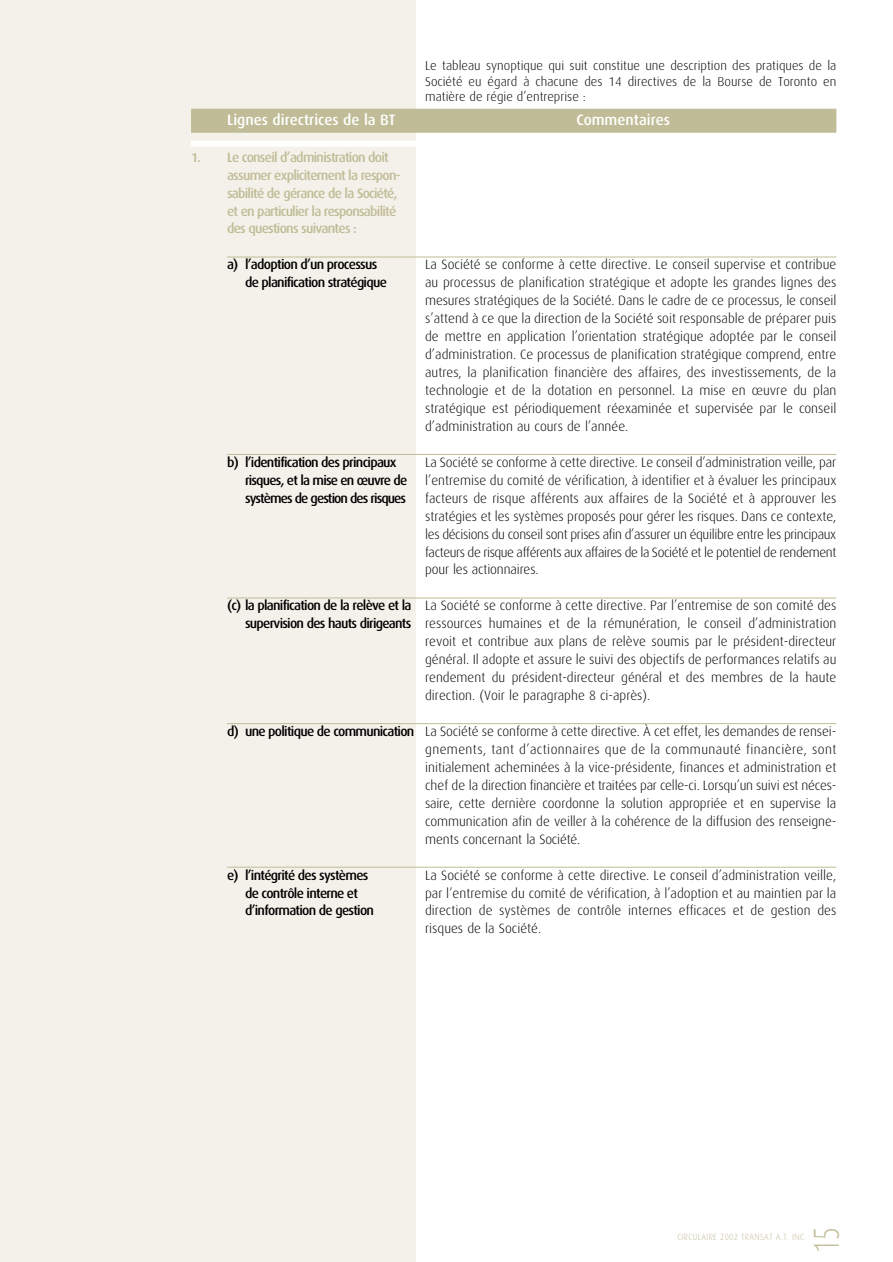
<style>
.page{position:relative;width:893px;height:1262px;background:#fff}
.page>*{position:absolute;margin:0;border:0;box-sizing:border-box;transform-origin:0 0}
.t1{font:300 36px "Dax";color:#c0bc97;scale:.7 1}
.t2{font:500 15px "Dax";color:#fff}
.t3{font:300 13.5px/18px "Dax";color:#000;text-align:justify}
.t4{font:500 13.5px/18px "Dax";letter-spacing:-.055em;color:#000}
.t5{font:500 13.5px/18px "Dax";letter-spacing:-.055em;color:#c0bc97}
.t6{font:300 12.9px/15.5px "Dax";color:#000;text-align:justify}
.t7{font:300 9px "Dax";letter-spacing:.05em;color:#c0bc97;scale:.9 1}
.s1{font-size:12.9px}
</style>
<div class="page">
<div style="left:1px;top:0;width:415px;height:1262px;background:#f4f1ea"></div>
<div style="left:191px;top:109px;width:645px;height:24px;background:#c0bc97"></div>
<div style="left:191px;top:141px;width:645px;height:6px;background:#fff"></div>
<hr style="left:227px;top:257px;width:609px;height:1px;background:#c0bc97">
<hr style="left:227px;top:454px;width:609px;height:1px;background:#c0bc97">
<hr style="left:227px;top:597px;width:609px;height:1px;background:#c0bc97">
<hr style="left:227px;top:723px;width:609px;height:1px;background:#c0bc97">
<hr style="left:227px;top:866px;width:609px;height:1px;background:#c0bc97">
<p class="t6" style="left:425px;top:59px;width:413px">Le tableau synoptique qui suit constitue une description des pratiques de la Société eu égard à chacune des 14 directives de la Bourse de Toronto en matière de régie d’entreprise :</p>
<p class="t2" style="left:227px;top:114px;width:170px">Lignes directrices de la BT</p>
<p class="t2" style="left:576px;top:114px;width:95px">Commentaires</p>
<p class="t5" style="left:227px;top:149px;width:175px;text-indent:-36px"><span class="s1">1.</span> Le conseil d’administration doit assumer explicitement la respon&shy;sabilité de gérance de la Société, et en particulier la responsabilité des questions suivantes :</p>
<p class="t4" style="left:245px;top:257px;width:143px;text-indent:-18px">a) l’adoption d’un processus de planification stratégique</p>
<p class="t3" style="left:425px;top:257px;width:413px">La Société se conforme à cette directive. Le conseil supervise et contribue au processus de planification stratégique et adopte les grandes lignes des mesures stratégiques de la Société. Dans le cadre de ce processus, le conseil s’attend à ce que la direction de la Société soit responsable de préparer puis de mettre en application l’orientation stratégique adoptée par le conseil d’administration. Ce processus de planification stratégique comprend, entre autres, la planification financière des affaires, des investissements, de la technologie et de la dotation en personnel. La mise en œuvre du plan stratégique est périodiquement réexaminée et supervisée par le conseil d’administration au cours de l’année.</p>
<p class="t3" style="left:425px;top:454px;width:413px">La Société se conforme à cette directive. Le conseil d’administration veille, par l’entremise du comité de vérification, à identifier et à évaluer les principaux facteurs de risque afférents aux affaires de la Société et à approuver les stratégies et les systèmes proposés pour gérer les risques. Dans ce contexte, les décisions du conseil sont prises afin d’assurer un équilibre entre les principaux facteurs de risque afférents aux affaires de la Société et le potentiel de rendement pour les actionnaires.</p>
<p class="t3" style="left:425px;top:597px;width:413px">La Société se conforme à cette directive. Par l’entremise de son comité des ressources humaines et de la rémunération, le conseil d’administration revoit et contribue aux plans de relève soumis par le président-directeur général. Il adopte et assure le suivi des objectifs de performances relatifs au rendement du président-directeur général et des membres de la haute direction. (Voir le paragraphe 8 ci-après).</p>
<p class="t3" style="left:425px;top:723px;width:413px">La Société se conforme à cette directive. À cet effet, les demandes de rensei&shy;gnements, tant d’actionnaires que de la communauté financière, sont initialement acheminées à la vice-présidente, finances et administration et chef de la direction financière et traitées par celle-ci. Lorsqu’un suivi est néces&shy;saire, cette dernière coordonne la solution appropriée et en supervise la communication afin de veiller à la cohérence de la diffusion des renseigne&shy;ments concernant la Société.</p>
<p class="t3" style="left:425px;top:867px;width:413px">La Société se conforme à cette directive. Le conseil d’administration veille, par l’entremise du comité de vérification, à l’adoption et au maintien par la direction de systèmes de contrôle internes efficaces et de gestion des risques de la Société.</p>
<p class="t4" style="left:245px;top:454px;width:164px;text-indent:-18px">b) l’identification des principaux risques, et la mise en œuvre de systèmes de gestion des risques</p>
<p class="t4" style="left:227px;top:597px;width:186px;text-align:right">(c) la planification de la relève et la supervision des hauts dirigeants</p>
<p class="t4" style="left:227px;top:723px;width:189px">d) une politique de communication</p>
<p class="t4" style="left:245px;top:867px;width:130px;text-indent:-18px">e) l’intégrité des systèmes de contrôle interne et d’information de gestion</p>
<p class="t7" style="left:677px;top:1233px;width:145px">CIRCULAIRE 2002 TRANSAT A.T. INC.</p>
<h1 class="t1" style="left:811px;top:1252px;width:38px;rotate:-90deg">15</h1>
</div>
